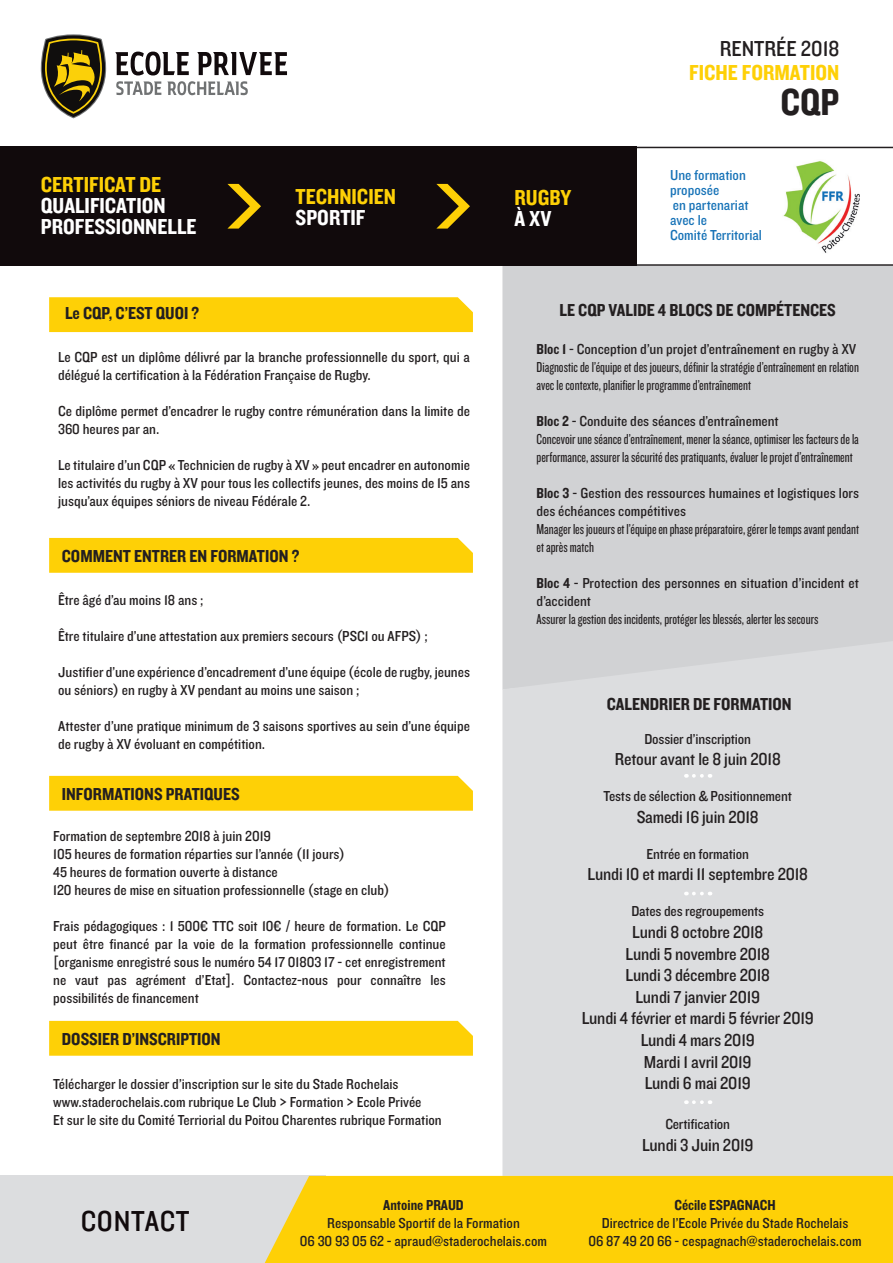
<style>
.page{position:relative;width:893px;height:1263px;background:#fff}
.page>*{position:absolute;margin:0;border:0;box-sizing:border-box;transform-origin:0 0}
.t1{font:39px "Knockout 50 Welterweight";color:#231f20}
.t2{font:30px "Knockout 30 Junior Welterwt";letter-spacing:.025em;color:#110a0c}
.t3{font:22.5px "Knockout 50 Welterweight";color:#fed006}
.t4{font:22.5px/21px "Knockout 50 Welterweight";color:#fff}
.t5{font:22.5px "Knockout 30 Junior Welterwt";color:#231f20}
.t6{font:18px/21.6px "Knockout 30 Junior Welterwt";letter-spacing:-.01em;color:#231f20;text-align:center}
.t7{font:18px "Knockout 50 Welterweight";color:#231f20}
.t8{font:15px/18px "Knockout 30 Junior Welterwt";color:#231f20}
.t9{font:15px/18px "Knockout 28 Junior Feathrwt";color:#231f20}
.t10{font:15px/15px "Knockout 30 Junior Welterwt";color:#1672b7}
.t11{font:15px "Knockout 50 Welterweight";color:#231f20}
.s1{font-family:"Knockout 50 Welterweight"}
</style>
<div class="page">
<div style="left:502px;top:266px;width:391px;height:375px;background:#d1d2d4"></div>
<div style="left:49px;top:297px;width:424px;height:35px;background:#fed006"></div>
<div style="left:49px;top:538px;width:424px;height:35px;background:#fed006"></div>
<div style="left:502px;top:641px;width:391px;height:535px;background:#dcdddf"></div>
<svg style="left:694px;top:892px;width:16px;height:3px"></svg>
<svg style="left:694px;top:774px;width:16px;height:4px"></svg>
<svg style="left:694px;top:1100px;width:16px;height:4px"></svg>
<div style="left:0;top:147px;width:637px;height:119px;background:#110a0c"></div>
<svg style="left:227px;top:184px;width:34px;height:45px"></svg>
<svg style="left:436px;top:184px;width:34px;height:45px"></svg>
<div style="left:0;top:1176px;width:325px;height:87px;background:#dcdddf"></div>
<div style="left:265px;top:1176px;width:628px;height:87px;background:#fed006"></div>
<svg style="left:41px;top:34px;width:65px;height:84px"></svg>
<svg style="left:116px;top:81px;width:45px;height:14px"></svg>
<svg style="left:167px;top:81px;width:81px;height:14px"></svg>
<svg style="left:115px;top:52px;width:74px;height:23px"></svg>
<svg style="left:197px;top:52px;width:90px;height:23px"></svg>
<div style="left:49px;top:776px;width:424px;height:35px;background:#fed006"></div>
<div style="left:49px;top:1021px;width:424px;height:35px;background:#fed006"></div>
<img style="left:783px;top:161px;width:77px;height:92px">
<hr style="left:637px;top:147px;width:256px;height:1px;background:#231f20">
<hr style="left:637px;top:264px;width:256px;height:2px;background:#231f20">
<h3 class="t5" style="left:720px;top:33px;width:121px">RENTRÉE 2018</h3>
<h3 class="t3" style="left:41px;top:170px;width:22px">CERTIFICAT</h3>
<h3 class="t3" style="left:139px;top:170px;width:12px">DE</h3>
<h3 class="t4" style="left:41px;top:194px;width:34px">QUALIFICATION<br>PROFE</h3>
<h3 class="t4" style="left:94px;top:215px;width:33px">SSIONNELLE</h3>
<h3 class="t3" style="left:296px;top:182px;width:102px">TECHNICIEN</h3>
<h3 class="t4" style="left:296px;top:206px;width:71px">SPORTIF</h3>
<h3 class="t3" style="left:514px;top:182px;width:58px">RUGBY</h3>
<h3 class="t4" style="left:514px;top:207px;width:38px">À XV</h3>
<h3 class="t3" style="left:689px;top:58px;width:152px">FICHE FORMATION</h3>
<h1 class="t1" style="left:780px;top:76px;width:60px">CQP</h1>
<p class="t10" style="left:670px;top:167px;width:93px">Une formation proposée<br>en partenariat avec le<br>Comité Territorial</p>
<p class="t7" style="left:65px;top:302px;width:136px">LE CQP, C’EST QUOI ?</p>
<p class="t7" style="left:559px;top:298px;width:58px">LE CQP VALIDE</p>
<p class="t7" style="left:658px;top:298px;width:21px">4 BLOC</p>
<p class="t7" style="left:704px;top:298px;width:43px">S DE COMP</p>
<p class="t7" style="left:776px;top:298px;width:18px">ÉTENCE</p>
<p class="t7" style="left:827px;top:298px;width:10px">S</p>
<p class="t8" style="left:536px;top:339px;width:321px"><span class="s1">BLOC 1</span> - Conception d’un projet d’entraînement en rugby à XV</p>
<p class="t9" style="left:536px;top:357px;width:324px">Diagnostic de l’équipe et des joueurs, définir la stratégie d’entraînement en relation avec le contexte, planifier le programme d’entraînement</p>
<p class="t8" style="left:536px;top:411px;width:244px"><span class="s1">BLOC 2</span> - Conduite des séances d’entraînement</p>
<p class="t9" style="left:536px;top:429px;width:324px">Concevoir une séance d’entraînement, mener la séance, optimiser les facteurs de la performance, assurer la sécurité des pratiquants, évaluer le projet d’entraînement</p>
<p class="t8" style="left:536px;top:483px;width:324px"><span class="s1">BLOC 3</span> - Gestion des ressources humaines et logistiques lors des échéances compétitives</p>
<p class="t9" style="left:536px;top:519px;width:324px">Manager les joueurs et l’équipe en phase préparatoire, gérer le temps avant pendant et après match</p>
<p class="t8" style="left:536px;top:573px;width:324px"><span class="s1">BLOC 4</span> - Protection des personnes en situation d’incident et d’accident</p>
<p class="t9" style="left:536px;top:609px;width:283px">Assurer la gestion des incidents, protéger les blessés, alerter les secours</p>
<p class="t8" style="left:58px;top:347px;width:413px">Le CQP est un diplôme délivré par la branche professionnelle du sport, qui a délégué la certification à la Fédération Française de Rugby.</p>
<p class="t8" style="left:58px;top:401px;width:413px">Ce diplôme permet d’encadrer le rugby contre rémunération dans la limite de<br>360 heures par an.</p>
<p class="t8" style="left:58px;top:455px;width:413px;text-align:justify">Le titulaire d’un CQP « Technicien de rugby à XV » peut encadrer en autonomie les activités du rugby à XV pour tous les collectifs jeunes, des moins de 15 ans jusqu’aux équipes séniors de niveau Fédérale 2.</p>
<p class="t7" style="left:62px;top:544px;width:239px">COMMENT ENTRER EN FORMATION ?</p>
<p class="t8" style="left:58px;top:591px;width:147px">Être âgé d’au moins 18 ans ;</p>
<p class="t8" style="left:58px;top:627px;width:371px">Être titulaire d’une attestation aux premiers secours (PSC1 ou AFPS) ;</p>
<p class="t8" style="left:58px;top:663px;width:413px">Justifier d’une expérience d’encadrement d’une équipe (école de rugby, jeunes ou séniors) en rugby à XV pendant au moins une saison ;</p>
<p class="t8" style="left:58px;top:717px;width:413px">Attester d’une pratique minimum de 3 saisons sportives au sein d’une équipe de rugby à XV évoluant en compétition.</p>
<p class="t7" style="left:607px;top:692px;width:186px">CALENDRIER DE FORMATION</p>
<p class="t8" style="left:644px;top:729px;width:108px">Dossier d’inscription</p>
<p class="t6" style="left:615px;top:748px;width:168px">Retour avant le 8 juin 2018</p>
<p class="t8" style="left:604px;top:787px;width:190px">Tests de sélection &amp; Positionnement</p>
<p class="t6" style="left:637px;top:805px;width:123px">Samedi 16 juin 2018</p>
<p class="t8" style="left:646px;top:844px;width:104px">Entrée en formation</p>
<p class="t6" style="left:587px;top:863px;width:222px">Lundi 10 et mardi 11 septembre 2018</p>
<p class="t8" style="left:631px;top:902px;width:134px">Dates des regroupements</p>
<p class="t6" style="left:582px;top:920px;width:234px">Lundi 8 octobre 2018<br>Lundi 5 novembre 2018<br>Lundi 3 décembre 2018<br>Lundi 7 janvier 2019<br>Lundi 4 février et mardi 5 février 2019<br>Lundi 4 mars 2019<br>Mardi 1 avril 2019<br>Lundi 6 mai 2019</p>
<p class="t8" style="left:665px;top:1114px;width:66px">Certification</p>
<p class="t6" style="left:642px;top:1133px;width:113px">Lundi 3 Juin 2019</p>
<p class="t7" style="left:62px;top:782px;width:178px">INFORMATIONS PRATIQUES</p>
<p class="t8" style="left:53px;top:826px;width:338px">Formation de septembre 2018 à juin 2019<br>105 heures de formation réparties sur l’année (11 jours)<br>45 heures de formation ouverte à distance<br>120 heures de mise en situation professionnelle (stage en club)</p>
<p class="t8" style="left:53px;top:916px;width:394px;text-align:justify">Frais pédagogiques : 1 500€ TTC soit 10€ / heure de formation. Le CQP peut être financé par la voie de la formation professionnelle continue [organisme enregistré sous le numéro 54 17 01803 17 - cet enregistrement ne vaut pas agrément d’Etat]. Contactez-nous pour connaître les possibilités de financement</p>
<p class="t7" style="left:62px;top:1027px;width:160px">DOSSIER D’INSCRIPTION</p>
<p class="t8" style="left:53px;top:1074px;width:390px">Télécharger le dossier d’inscription sur le site du Stade Rochelais www.staderochelais.com rubrique Le Club &gt; Formation &gt; Ecole Privée<br>Et sur le site du Comité Terriorial du Poitou Charentes rubrique Formation</p>
<h2 class="t2" style="left:81px;top:1201px;width:110px">CONTACT</h2>
<p class="t11" style="left:383px;top:1195px;width:82px">ANTOINE PRAUD</p>
<p class="t8" style="left:300px;top:1213px;width:249px;text-align:center">Responsable Sportif de la Formation<br>06 30 93 05 62 - apraud@staderochelais.com</p>
<p class="t11" style="left:674px;top:1195px;width:103px">CÉCILE ESPAGNACH</p>
<p class="t8" style="left:588px;top:1213px;width:275px;text-align:center">Directrice de l’Ecole Privée du Stade Rochelais<br>06 87 49 20 66 - cespagnach@staderochelais.com</p>
</div>
